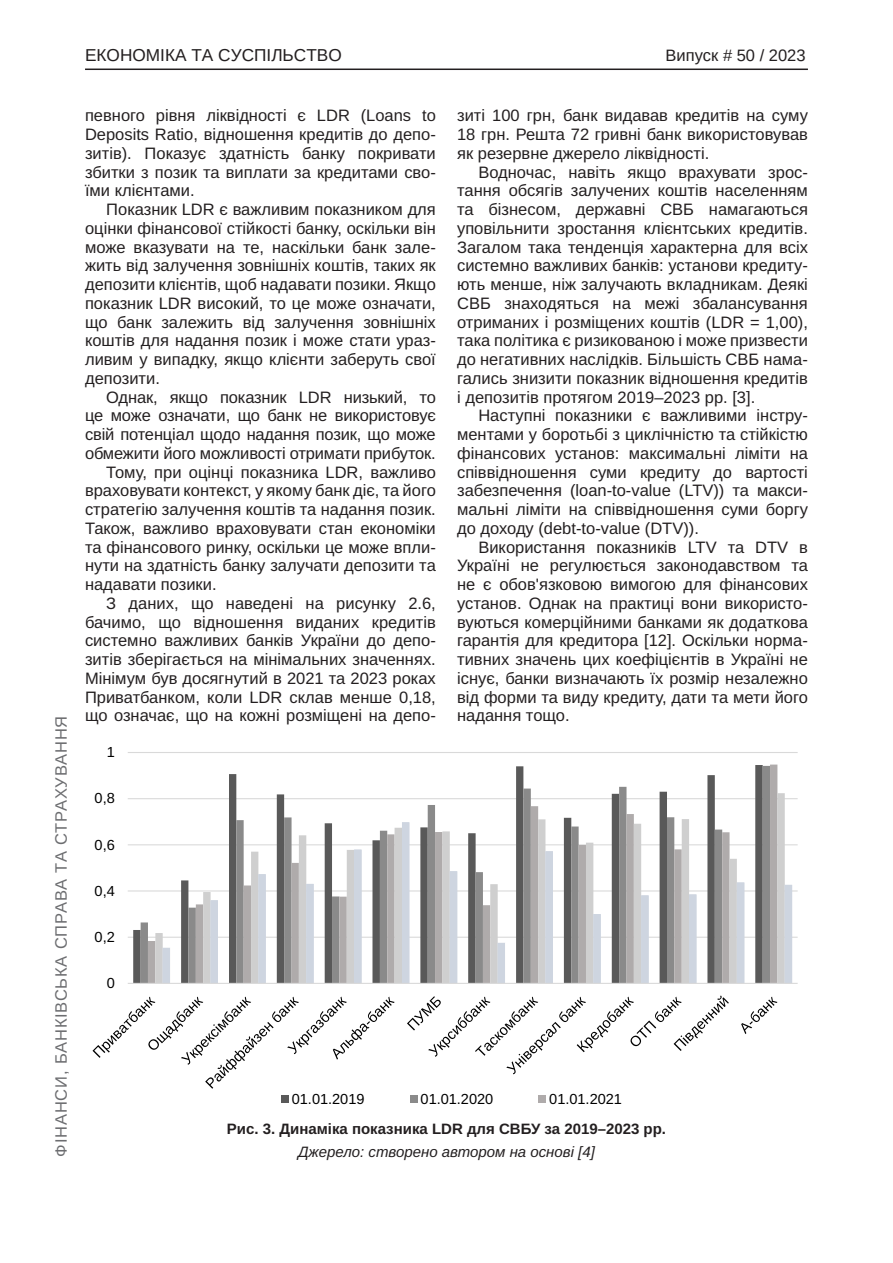
<style>
.page{position:relative;width:893px;height:1263px;background:#fff}
.page>*{position:absolute;margin:0;border:0;box-sizing:border-box;transform-origin:0 0}
.t1{font:17.25px "Arimo";color:#231f20}
.Текст_основной_G{font:16.5px/18.8px "Arimo";color:#231f20;text-align:justify}
.t2{font:16.5px "Arimo";letter-spacing:.05em;color:#6c6d70}
.t3{font:16.5px "Arimo";color:#231f20}
.Рисунок_N{font:700 15px "Arimo";color:#231f20}
.Джерело{font:italic 15px "Arimo";color:#231f20}
.t4{font:14.55px "Arimo Roman";color:#000}
</style>
<div class="page">
<hr style="left:85px;top:69px;width:723px;height:1px;background:#231f20">
<hr style="left:128px;top:937px;width:670px;height:1px;background:#d9d9d9">
<hr style="left:128px;top:890px;width:670px;height:1px;background:#d9d9d9">
<hr style="left:128px;top:844px;width:670px;height:1px;background:#d9d9d9">
<hr style="left:128px;top:798px;width:670px;height:1px;background:#d9d9d9">
<hr style="left:128px;top:752px;width:670px;height:1px;background:#d9d9d9">
<svg style="left:148px;top:764px;width:629px;height:219px"></svg>
<svg style="left:155px;top:793px;width:630px;height:190px"></svg>
<svg style="left:163px;top:822px;width:629px;height:161px"></svg>
<hr style="left:128px;top:983px;width:670px;height:1px;background:#d9d9d9">
<svg style="left:93px;top:996px;width:302px;height:93px"></svg>
<svg style="left:407px;top:995px;width:322px;height:79px"></svg>
<svg style="left:741px;top:996px;width:36px;height:38px"></svg>
<div style="left:281px;top:1096px;width:8px;height:7px;background:#595959"></div>
<div style="left:410px;top:1096px;width:7px;height:7px;background:#8a8a8a"></div>
<div style="left:538px;top:1096px;width:8px;height:7px;background:#afabab"></div>
<p class="t1" style="left:85px;top:45px;width:258px">ЕКОНОМІКА ТА СУСПІЛЬСТВО</p>
<p class="t3" style="left:665px;top:46px;width:142px">Випуск # 50 / 2023</p>
<p class="t2" style="left:52px;top:1157px;width:442px;rotate:-90deg">ФІНАНСИ, БАНКІВСЬКА СПРАВА ТА СТРАХУВАННЯ</p>
<p class="Текст_основной_G" style="left:85px;top:106px;width:352px">певного рівня ліквідності є LDR (Loans to Deposits Ratio, відношення кредитів до депо&shy;зитів). Показує здатність банку покривати збитки з позик та виплати за кредитами сво&shy;їми клієнтами.</p>
<p class="Текст_основной_G" style="left:85px;top:200px;width:352px;text-indent:21px">Показник LDR є важливим показником для оцінки фінансової стійкості банку, оскільки він може вказувати на те, наскільки банк зале&shy;жить від залучення зовнішніх коштів, таких як депозити клієнтів, щоб надавати позики. Якщо показник LDR високий, то це може означати, що банк залежить від залучення зовнішніх коштів для надання позик і може стати ураз&shy;ливим у випадку, якщо клієнти заберуть свої депозити.</p>
<p class="Текст_основной_G" style="left:85px;top:388px;width:352px;text-indent:21px">Однак, якщо показник LDR низький, то це може означати, що банк не використовує свій потенціал щодо надання позик, що може обмежити його можливості отримати прибуток.</p>
<p class="Текст_основной_G" style="left:85px;top:463px;width:352px;text-indent:21px">Тому, при оцінці показника LDR, важливо враховувати контекст, у якому банк діє, та його стратегію залучення коштів та надання позик.<br>Також, важливо враховувати стан економіки та фінансового ринку, оскільки це може впли&shy;нути на здатність банку залучати депозити та надавати позики.</p>
<p class="Текст_основной_G" style="left:85px;top:594px;width:352px;text-indent:21px">З даних, що наведені на рисунку 2.6, бачимо, що відношення виданих кредитів системно важливих банків України до депо&shy;зитів зберігається на мінімальних значеннях.<br>Мінімум був досягнутий в 2021 та 2023 роках Приватбанком, коли LDR склав менше 0,18, що означає, що на кожні розміщені на депо-</p>
<p class="t4" style="left:107px;top:742px;width:10px">1</p>
<p class="t4" style="left:95px;top:788px;width:22px">0,8</p>
<p class="t4" style="left:95px;top:834px;width:22px">0,6</p>
<p class="t4" style="left:95px;top:880px;width:22px">0,4</p>
<p class="t4" style="left:95px;top:927px;width:22px">0,2</p>
<p class="t4" style="left:107px;top:973px;width:10px">0</p>
<p class="Текст_основной_G" style="left:457px;top:106px;width:352px">зиті 100 грн, банк видавав кредитів на суму 18 грн. Решта 72 гривні банк використовував як резервне джерело ліквідності.</p>
<p class="Текст_основной_G" style="left:457px;top:163px;width:352px;text-indent:21px">Водночас, навіть якщо врахувати зрос&shy;тання обсягів залучених коштів населенням та бізнесом, державні СВБ намагаються уповільнити зростання клієнтських кредитів.<br>Загалом така тенденція характерна для всіх системно важливих банків: установи кредиту&shy;ють менше, ніж залучають вкладникам. Деякі СВБ знаходяться на межі збалансування отриманих і розміщених коштів (LDR = 1,00), така політика є ризикованою і може призвести до негативних наслідків. Більшість СВБ нама&shy;гались знизити показник відношення кредитів і депозитів протягом 2019–2023 рр. [3].</p>
<p class="Текст_основной_G" style="left:457px;top:406px;width:352px;text-indent:21px">Наступні показники є важливими інстру&shy;ментами у боротьбі з циклічністю та стійкістю фінансових установ: максимальні ліміти на співвідношення суми кредиту до вартості забезпечення (loan-to-value (LTV)) та макси&shy;мальні ліміти на співвідношення суми боргу до доходу (debt-to-value (DTV)).</p>
<p class="Текст_основной_G" style="left:457px;top:538px;width:352px;text-indent:21px">Використання показників LTV та DTV в Україні не регулюється законодавством та не є обов'язковою вимогою для фінансових установ. Однак на практиці вони використо&shy;вуються комерційними банками як додаткова гарантія для кредитора [12]. Оскільки норма&shy;тивних значень цих коефіцієнтів в Україні не існує, банки визначають їх розмір незалежно від форми та виду кредиту, дати та мети його надання тощо.</p>
<p class="t4" style="left:292px;top:1089px;width:74px">01.01.2019</p>
<p class="t4" style="left:421px;top:1089px;width:74px">01.01.2020</p>
<p class="t4" style="left:549px;top:1089px;width:74px">01.01.2021</p>
<p class="Рисунок_N" style="left:227px;top:1118px;width:441px">Рис. 3. Динаміка показника LDR для СВБУ за 2019–2023 рр.</p>
<p class="Джерело" style="left:298px;top:1141px;width:298px">Джерело: створено автором на основі [4]</p>
</div>
